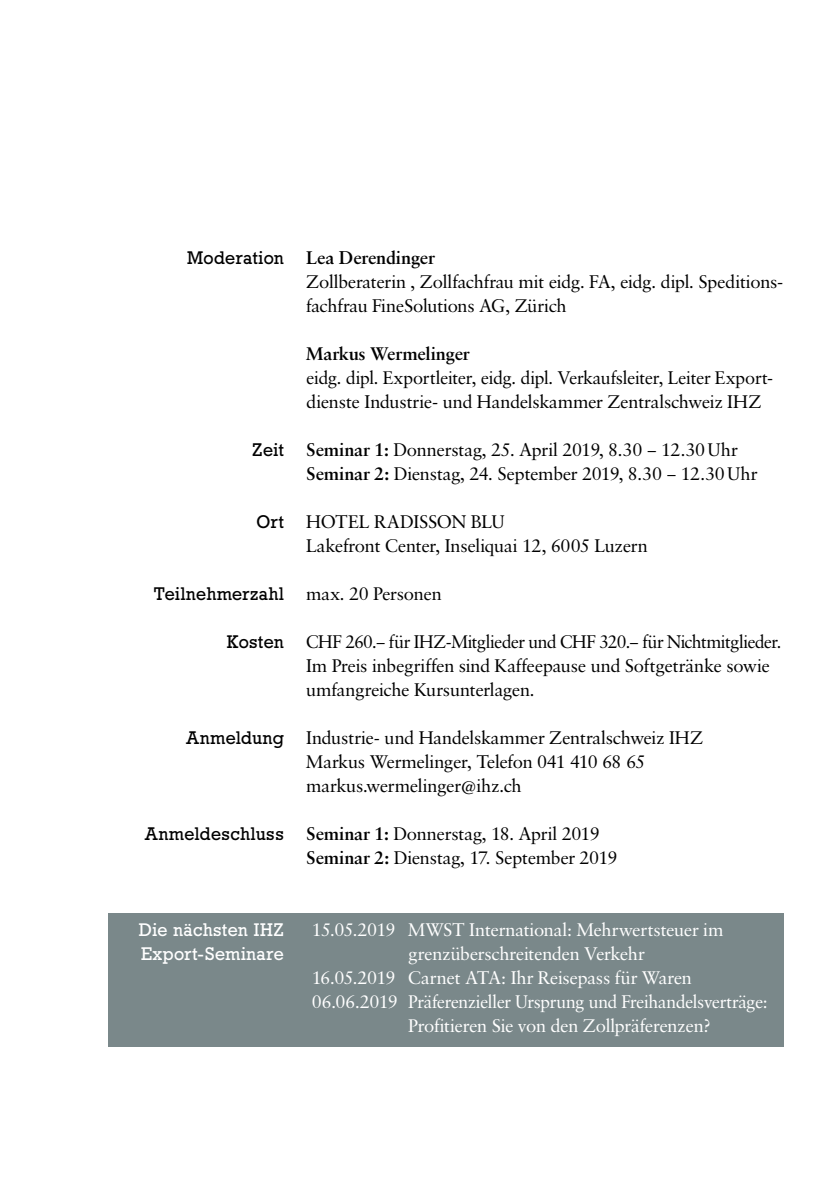
<style>
.page{position:relative;width:840px;height:1191px;background:#fff}
.page>*{position:absolute;margin:0;border:0;box-sizing:border-box;transform-origin:0 0}
.t1{font:18px/24px "SA10";letter-spacing:.03em;color:#000}
.t2{font:18px "SA10";letter-spacing:.03em;color:#fff}
.t3{font:18px "RO11";letter-spacing:.03em;color:#000}
.t4{font:500 18px "SA10";letter-spacing:.035em;color:#000}
.t5{font:18px/24px "RO11";letter-spacing:.03em;color:#fff}
.s1{font-weight:500}
.s2{font-family:"Sabon"}
</style>
<div class="page">
<div style="left:108px;top:913px;width:674px;height:133px;background:#7a888a"></div>
<p class="t3" style="left:187px;top:247px;width:98px">Moderation</p>
<p class="t3" style="left:252px;top:439px;width:33px">Zeit</p>
<p class="t3" style="left:256px;top:511px;width:29px">Ort</p>
<p class="t3" style="left:154px;top:583px;width:131px">Teilnehmerzahl</p>
<p class="t3" style="left:226px;top:631px;width:58px">Kosten</p>
<p class="t3" style="left:186px;top:727px;width:99px">Anmeldung</p>
<p class="t3" style="left:145px;top:823px;width:140px">Anmeldeschluss</p>
<p class="t5" style="left:139px;top:918px;width:146px">Die nächsten IHZ<br>Export-Seminare</p>
<p class="t4" style="left:306px;top:247px;width:129px">Lea Derendinger</p>
<p class="t1" style="left:306px;top:270px;width:478px">Zollberaterin , Zollfachfrau mit eidg. FA, eidg. dipl. Speditions&shy;fachfrau FineSolutions AG, Zürich</p>
<p class="t4" style="left:306px;top:343px;width:164px">Markus Wermelinger</p>
<p class="t1" style="left:306px;top:366px;width:467px">eidg. dipl. Exportleiter, eidg. dipl. Verkaufsleiter, Leiter Export&shy;dienste Industrie- und Handelskammer Zentralschweiz IHZ</p>
<p class="t1" style="left:306px;top:438px;width:451px"><span class="s1">Seminar 1:</span> Donnerstag, 25. April 2019, 8.30 – 12.30Uhr<br><span class="s1">Seminar 2:</span> Dienstag, 24. September 2019, 8.30 – 12.30Uhr</p>
<p class="t1" style="left:306px;top:510px;width:342px">HOTEL RADISSON BLU<br>Lakefront Center, Inseliquai 12, 6005 Luzern</p>
<p class="t1" style="left:306px;top:582px;width:136px">max. 20 Personen</p>
<p class="t1" style="left:306px;top:630px;width:476px">CHF 260.– für IHZ-Mitglieder und CHF 320.– für Nichtmitglieder.<br>Im Preis inbegriffen sind Kaffeepause und Softgetränke sowie umfangreiche Kursunterlagen.</p>
<p class="t1" style="left:306px;top:726px;width:397px">Industrie- und Handelskammer Zentralschweiz IHZ<br>Markus Wermelinger, Telefon 041 410 68 65 markus.wermelinger<span class="s2">@</span>ihz.ch</p>
<p class="t1" style="left:306px;top:822px;width:312px"><span class="s1">Seminar 1:</span> Donnerstag, 18. April 2019<br><span class="s1">Seminar 2:</span> Dienstag, 17. September 2019</p>
<p class="t2" style="left:312px;top:919px;width:412px">15.05.2019 MWST International: Mehrwertsteuer im</p>
<p class="t2" style="left:408px;top:943px;width:237px">grenzüberschreitenden Verkehr</p>
<p class="t2" style="left:312px;top:967px;width:380px">16.05.2019 Carnet ATA: Ihr Reisepass für Waren</p>
<p class="t2" style="left:312px;top:991px;width:456px">06.06.2019 Präferenzieller Ursprung und Freihandelsverträge:</p>
<p class="t2" style="left:408px;top:1015px;width:303px">Profitieren Sie von den Zollpräferenzen?</p>
</div>
